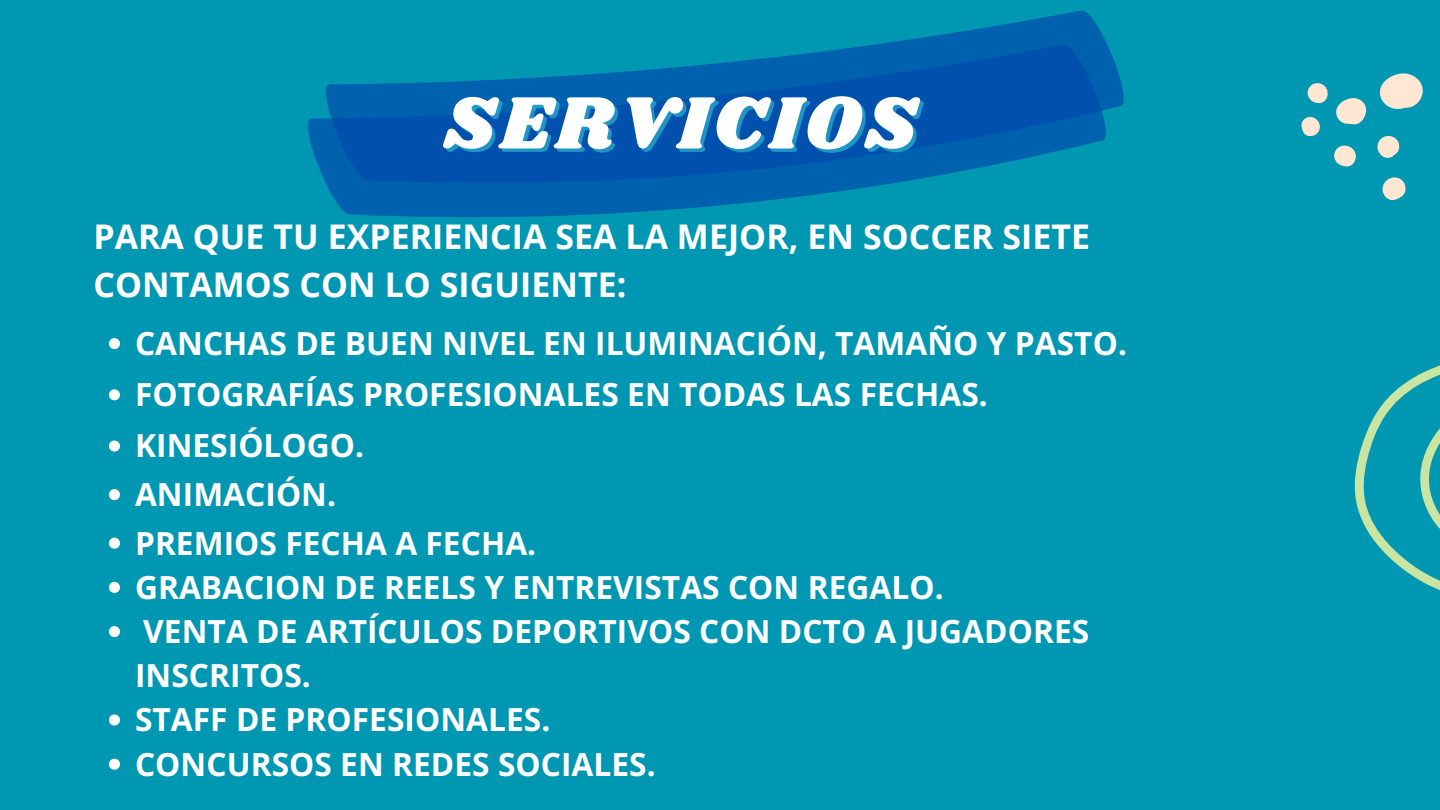
<style>
.page{position:relative;width:1440px;height:810px;background:#0097b2}
.page>*{position:absolute;margin:0;border:0;box-sizing:border-box;transform-origin:0 0}
.t1{font:76.8px "Shrikhand";letter-spacing:.05em;color:#fff}
.t2{font:700 34px "Open Sans";color:#fff}
.t3{font:700 31.8px/44.2px "Open Sans";color:#fff}
</style>
<div class="page">
<svg style="left:1354px;top:365px;width:86px;height:226px"></svg>
<svg style="left:1379px;top:73px;width:44px;height:36px"></svg>
<svg style="left:1377px;top:136px;width:23px;height:22px"></svg>
<svg style="left:1382px;top:177px;width:24px;height:23px"></svg>
<svg style="left:1301px;top:83px;width:66px;height:84px"></svg>
<svg style="left:308px;top:118px;width:325px;height:100px"></svg>
<svg style="left:324px;top:10px;width:800px;height:202px"></svg>
<svg style="left:109px;top:338px;width:11px;height:11px"></svg>
<svg style="left:109px;top:538px;width:11px;height:11px"></svg>
<svg style="left:109px;top:582px;width:11px;height:11px"></svg>
<svg style="left:109px;top:626px;width:11px;height:11px"></svg>
<svg style="left:109px;top:714px;width:11px;height:12px"></svg>
<svg style="left:109px;top:759px;width:11px;height:11px"></svg>
<svg style="left:109px;top:389px;width:11px;height:11px"></svg>
<svg style="left:109px;top:441px;width:11px;height:11px"></svg>
<svg style="left:109px;top:489px;width:11px;height:11px"></svg>
<h1 class="t1" style="left:444px;top:70px;width:475px">SERVICIOS</h1>
<p class="t2" style="left:93px;top:213px;width:998px">PARA QUE TU EXPERIENCIA SEA LA MEJOR, EN SOCCER SIETE</p>
<p class="t2" style="left:93px;top:260px;width:535px">CONTAMOS CON LO SIGUIENTE:</p>
<p class="t3" style="left:135px;top:321px;width:994px">CANCHAS DE BUEN NIVEL EN ILUMINACIÓN, TAMAÑO Y PASTO.</p>
<h2 class="t3" style="left:135px;top:372px;width:854px">FOTOGRAFÍAS PROFESIONALES EN TODAS LAS FECHAS.</h2>
<h2 class="t3" style="left:135px;top:423px;width:231px">KINESIÓLOGO.</h2>
<h2 class="t3" style="left:135px;top:472px;width:203px">ANIMACIÓN.</h2>
<h2 class="t3" style="left:135px;top:520px;width:403px">PREMIOS FECHA A FECHA.</h2>
<h2 class="t3" style="left:135px;top:564px;width:810px">GRABACION DE REELS Y ENTREVISTAS CON REGALO.</h2>
<h2 class="t3" style="left:135px;top:609px;width:956px">VENTA DE ARTÍCULOS DEPORTIVOS CON DCTO A JUGADORES<br>INSCRITOS.</h2>
<h2 class="t3" style="left:135px;top:697px;width:417px">STAFF DE PROFESIONALES.</h2>
<h2 class="t3" style="left:135px;top:741px;width:522px">CONCURSOS EN REDES SOCIALES.</h2>
</div>
